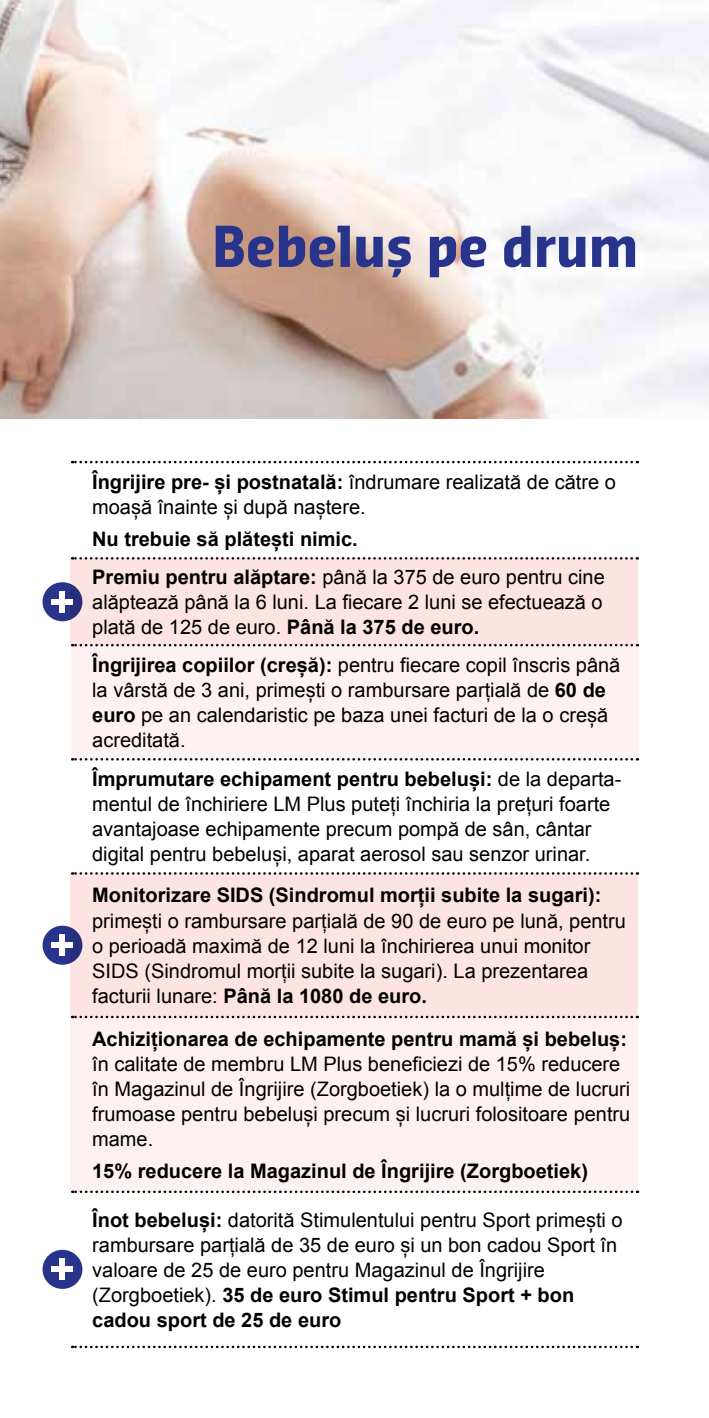
<style>
.page{position:relative;width:709px;height:1418px;background:#fff}
.page>*{position:absolute;margin:0;border:0;box-sizing:border-box;transform-origin:0 0}
.t1{font:700 55px "Sansa Con Pro";color:#28348b}
.t2{font:20px/25px "Arial";color:#000}
.t3{font:700 20px "Arial";color:#000}
.s1{font-weight:700}
</style>
<div class="page">
<img style="left:0;top:0;width:709px;height:418px">
<div style="left:71px;top:558px;width:567px;height:87px;background:#fce4e2"></div>
<svg style="left:72px;top:461px;width:566px;height:2px"></svg>
<div style="left:71px;top:873px;width:567px;height:144px;background:#fce4e2"></div>
<div style="left:71px;top:645px;width:567px;height:114px;background:#fef1f1"></div>
<div style="left:71px;top:1017px;width:567px;height:174px;background:#fef1f1"></div>
<svg style="left:72px;top:557px;width:566px;height:2px"></svg>
<div style="left:43px;top:1249px;width:39px;height:39px;background:#28348b;border-radius:50%"></div>
<div style="left:52px;top:1266px;width:21px;height:6px;background:#fff"></div>
<div style="left:59px;top:1258px;width:6px;height:22px;background:#fff"></div>
<svg style="left:43px;top:925px;width:39px;height:39px"></svg>
<div style="left:52px;top:942px;width:21px;height:6px;background:#fff"></div>
<div style="left:59px;top:934px;width:6px;height:22px;background:#fff"></div>
<svg style="left:72px;top:644px;width:566px;height:2px"></svg>
<svg style="left:72px;top:1345px;width:566px;height:3px"></svg>
<svg style="left:72px;top:872px;width:566px;height:2px"></svg>
<svg style="left:72px;top:758px;width:566px;height:2px"></svg>
<svg style="left:72px;top:1015px;width:566px;height:3px"></svg>
<svg style="left:72px;top:1190px;width:566px;height:3px"></svg>
<svg style="left:43px;top:582px;width:39px;height:39px"></svg>
<div style="left:52px;top:598px;width:21px;height:6px;background:#fff"></div>
<div style="left:59px;top:591px;width:6px;height:21px;background:#fff"></div>
<h1 class="t1" style="left:212px;top:208px;width:428px">Bebeluș pe drum</h1>
<p class="t2" style="left:92px;top:469px;width:525px"><span class="s1">Îngrijire pre- și postnatală:</span> îndrumare realizată de către o moașă înainte și după naștere.</p>
<p class="t3" style="left:92px;top:526px;width:267px">Nu trebuie să plătești nimic.</p>
<p class="t2" style="left:92px;top:564px;width:514px;text-align:justify"><span class="s1">Premiu pentru alăptare:</span> până la 375 de euro pentru cine alăptează până la 6 luni. La fiecare 2 luni se efectuează o plată de 125 de euro. <span class="s1">Până la 375 de euro.</span></p>
<p class="t2" style="left:92px;top:652px;width:529px"><span class="s1">Îngrijirea copiilor (creșă):</span> pentru fiecare copil înscris până la vârstă de 3 ani, primești o rambursare parțială de <span class="s1">60 de euro</span> pe an calendaristic pe baza unei facturi de la o creșă acreditată.</p>
<p class="t2" style="left:92px;top:766px;width:531px"><span class="s1">Împrumutare echipament pentru bebeluși:</span> de la departa&shy;mentul de închiriere LM Plus puteți închiria la prețuri foarte avantajoase echipamente precum pompă de sân, cântar digital pentru bebeluși, aparat aerosol sau senzor urinar.</p>
<p class="t3" style="left:92px;top:882px;width:510px">Monitorizare SIDS (Sindromul morții subite la sugari):</p>
<p class="t2" style="left:92px;top:908px;width:535px">primești o rambursare parțială de 90 de euro pe lună, pentru o perioadă maximă de 12 luni la închirierea unui monitor SIDS (Sindromul morții subite la sugari). La prezentarea facturii lunare: <span class="s1">Până la 1080 de euro.</span></p>
<p class="t3" style="left:92px;top:1025px;width:536px">Achiziționarea de echipamente pentru mamă și bebeluș:</p>
<p class="t2" style="left:92px;top:1051px;width:539px">în calitate de membru LM Plus beneficiezi de 15% reducere în Magazinul de Îngrijire (Zorgboetiek) la o mulțime de lucruri frumoase pentru bebeluși precum și lucruri folositoare pentru mame.</p>
<p class="t3" style="left:92px;top:1157px;width:497px">15% reducere la Magazinul de Îngrijire (Zorgboetiek)</p>
<p class="t2" style="left:92px;top:1207px;width:532px"><span class="s1">Înot bebeluși:</span> datorită Stimulentului pentru Sport primești o rambursare parțială de 35 de euro și un bon cadou Sport în valoare de 25 de euro pentru Magazinul de Îngrijire (Zorgboetiek). <span class="s1">35 de euro Stimul pentru Sport + bon cadou sport de 25 de euro</span></p>
</div>
